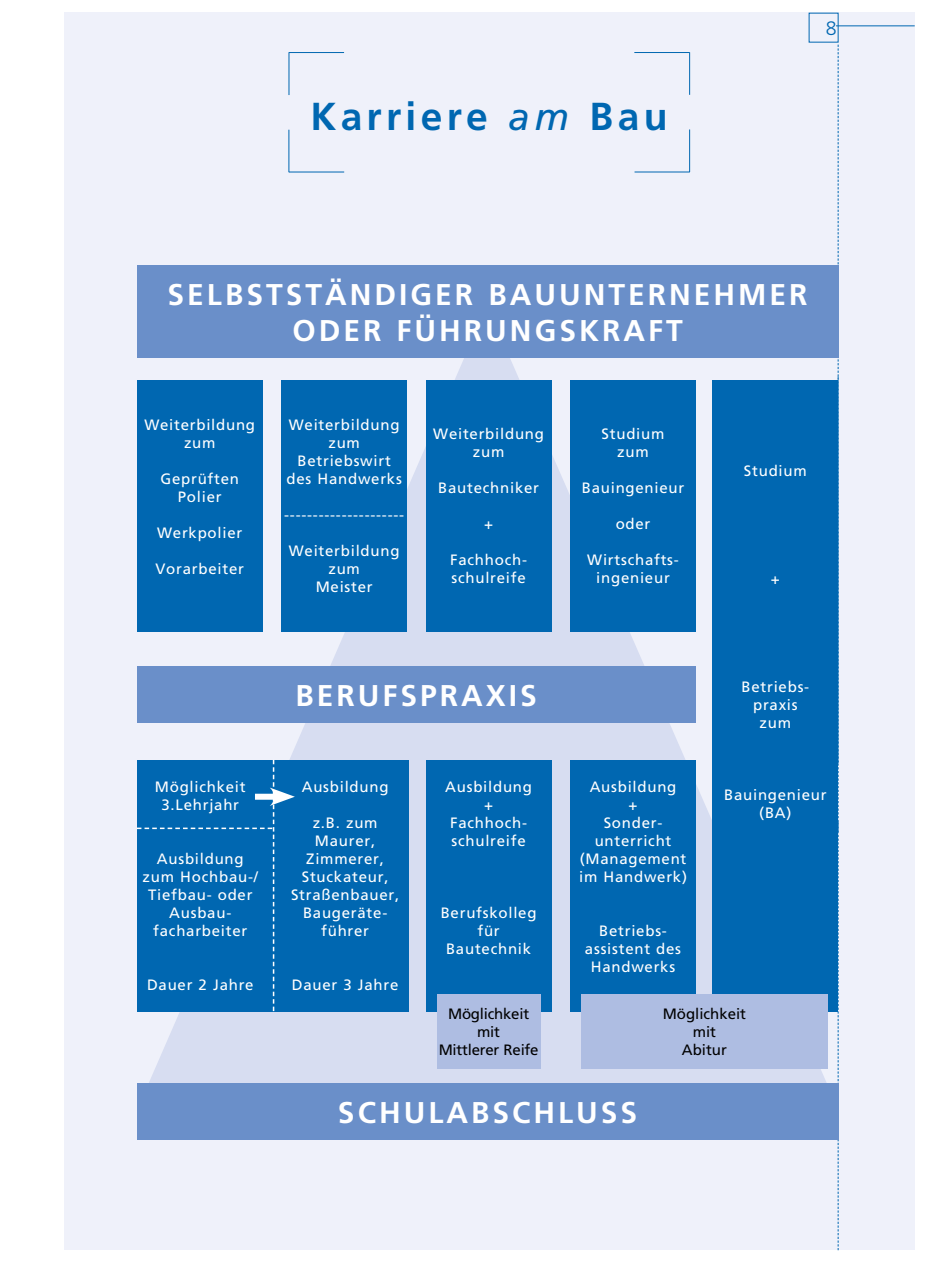
<style>
.page{position:relative;width:936px;height:1263px;background:#fff}
.page>*{position:absolute;margin:0;border:0;box-sizing:border-box;transform-origin:0 0}
.t1{font:700 39px "Frutiger";letter-spacing:.11em;color:#0067b1}
.t2{font:700 30px/36px "Frutiger";letter-spacing:.1em;color:#fff;text-align:center}
.t3{font:300 19.5px "Frutiger";color:#0067b1}
.t4{font:15px/18px "Frutiger";letter-spacing:.05em;color:#fff;text-align:center}
.t5{font:15px/18px "Frutiger";letter-spacing:-.015em;color:#000;text-align:center}
.s1{font-weight:400;font-style:italic}
</style>
<div class="page">
<div style="left:64px;top:13px;width:850px;height:1237px;background:#eff1fa"></div>
<hr style="left:288px;top:53px;width:1px;height:42px;background:#0067b1">
<hr style="left:289px;top:52px;width:55px;height:1px;background:#0067b1">
<hr style="left:634px;top:52px;width:55px;height:1px;background:#0067b1">
<hr style="left:689px;top:52px;width:1px;height:43px;background:#0067b1">
<hr style="left:689px;top:129px;width:1px;height:43px;background:#0067b1">
<hr style="left:634px;top:172px;width:55px;height:1px;background:#0067b1">
<hr style="left:289px;top:172px;width:55px;height:1px;background:#0067b1">
<hr style="left:288px;top:130px;width:1px;height:42px;background:#0067b1">
<hr style="left:836px;top:25px;width:78px;height:1px;background:#0067b1">
<svg style="left:837px;top:45px;width:1px;height:1205px"></svg>
<svg style="left:137px;top:358px;width:701px;height:725px;fill:#d7ddf1"></svg>
<div style="left:137px;top:666px;width:558px;height:56px;background:#6a8fc9"></div>
<div style="left:137px;top:1083px;width:701px;height:57px;background:#6a8fc9"></div>
<div style="left:137px;top:380px;width:125px;height:251px;background:#0067b1"></div>
<div style="left:281px;top:380px;width:126px;height:251px;background:#0067b1"></div>
<div style="left:426px;top:380px;width:125px;height:251px;background:#0067b1"></div>
<div style="left:570px;top:380px;width:125px;height:251px;background:#0067b1"></div>
<div style="left:137px;top:760px;width:271px;height:251px;background:#0067b1"></div>
<div style="left:426px;top:760px;width:125px;height:251px;background:#0067b1"></div>
<div style="left:437px;top:994px;width:103px;height:75px;background:#aebde2"></div>
<div style="left:570px;top:760px;width:125px;height:251px;background:#0067b1"></div>
<div style="left:712px;top:380px;width:126px;height:631px;background:#0067b1"></div>
<svg style="left:137px;top:760px;width:158px;height:251px"></svg>
<div style="left:137px;top:266px;width:701px;height:92px;background:#6a8fc9"></div>
<div style="left:581px;top:994px;width:246px;height:75px;background:#aebde2"></div>
<h1 class="t1" style="left:310px;top:93px;width:359px">Karriere <span class="s1">am</span> Bau</h1>
<h3 class="t3" style="left:825px;top:17px;width:12px">8</h3>
<h2 class="t2" style="left:168px;top:277px;width:641px">SELBSTSTÄNDIGER BAUUNTERNEHMER<br>ODER FÜHRUNGSKRAFT</h2>
<p class="t4" style="left:144px;top:416px;width:112px">Weiterbildung zum</p>
<p class="t4" style="left:160px;top:470px;width:80px">Geprüften<br>Polier</p>
<p class="t4" style="left:157px;top:524px;width:87px">Werkpolier</p>
<p class="t4" style="left:155px;top:560px;width:90px">Vorarbeiter</p>
<p class="t4" style="left:286px;top:416px;width:117px">Weiterbildung zum<br>Betriebswirt des Handwerks</p>
<p class="t4" style="left:284px;top:506px;width:121px">---------------------</p>
<p class="t4" style="left:289px;top:542px;width:112px">Weiterbildung zum<br>Meister</p>
<p class="t4" style="left:433px;top:425px;width:112px">Weiterbildung zum</p>
<p class="t4" style="left:438px;top:479px;width:102px">Bautechniker</p>
<p class="t4" style="left:484px;top:515px;width:10px">+</p>
<p class="t4" style="left:450px;top:551px;width:78px;text-align:left">Fachhoch&shy;schulreife</p>
<h2 class="t2" style="left:295px;top:677px;width:243px">BERUFSPRAXIS</h2>
<p class="t4" style="left:601px;top:425px;width:64px">Studium zum</p>
<p class="t4" style="left:581px;top:479px;width:104px">Bauingenieur</p>
<p class="t4" style="left:615px;top:515px;width:36px">oder</p>
<p class="t4" style="left:587px;top:551px;width:93px">Wirtschafts&shy;ingenieur</p>
<p class="t4" style="left:744px;top:462px;width:64px">Studium</p>
<p class="t4" style="left:770px;top:570px;width:10px">+</p>
<p class="t4" style="left:741px;top:678px;width:69px">Betriebs&shy;praxis zum</p>
<p class="t4" style="left:155px;top:778px;width:92px">Möglichkeit<br>3.Lehrjahr</p>
<p class="t4" style="left:143px;top:850px;width:117px">Ausbildung zum Hochbau-/<br>Tiefbau- oder<br>Ausbau&shy;facharbeiter</p>
<p class="t4" style="left:147px;top:976px;width:108px">Dauer 2 Jahre</p>
<p class="t4" style="left:302px;top:778px;width:88px">Ausbildung</p>
<p class="t4" style="left:291px;top:814px;width:110px">z.B. zum<br>Maurer,<br>Zimmerer,<br>Stuckateur,<br>Straßenbauer,<br>Baugeräte&shy;führer</p>
<p class="t4" style="left:292px;top:976px;width:108px">Dauer 3 Jahre</p>
<p class="t4" style="left:445px;top:778px;width:88px">Ausbildung +<br>Fachhoch&shy;schulreife</p>
<p class="t4" style="left:440px;top:904px;width:97px">Berufskolleg für<br>Bautechnik</p>
<p class="t5" style="left:438px;top:1005px;width:101px">Möglichkeit mit<br>Mittlerer Reife</p>
<p class="t4" style="left:579px;top:778px;width:109px">Ausbildung<br>+<br>Sonder&shy;unterricht (Management im Handwerk)</p>
<p class="t4" style="left:585px;top:922px;width:98px">Betriebs&shy;assistent des<br>Handwerks</p>
<p class="t4" style="left:724px;top:786px;width:104px">Bauingenieur (BA)</p>
<p class="t5" style="left:662px;top:1005px;width:85px">Möglichkeit mit<br>Abitur</p>
<h2 class="t2" style="left:338px;top:1094px;width:301px">SCHULABSCHLUSS</h2>
</div>
